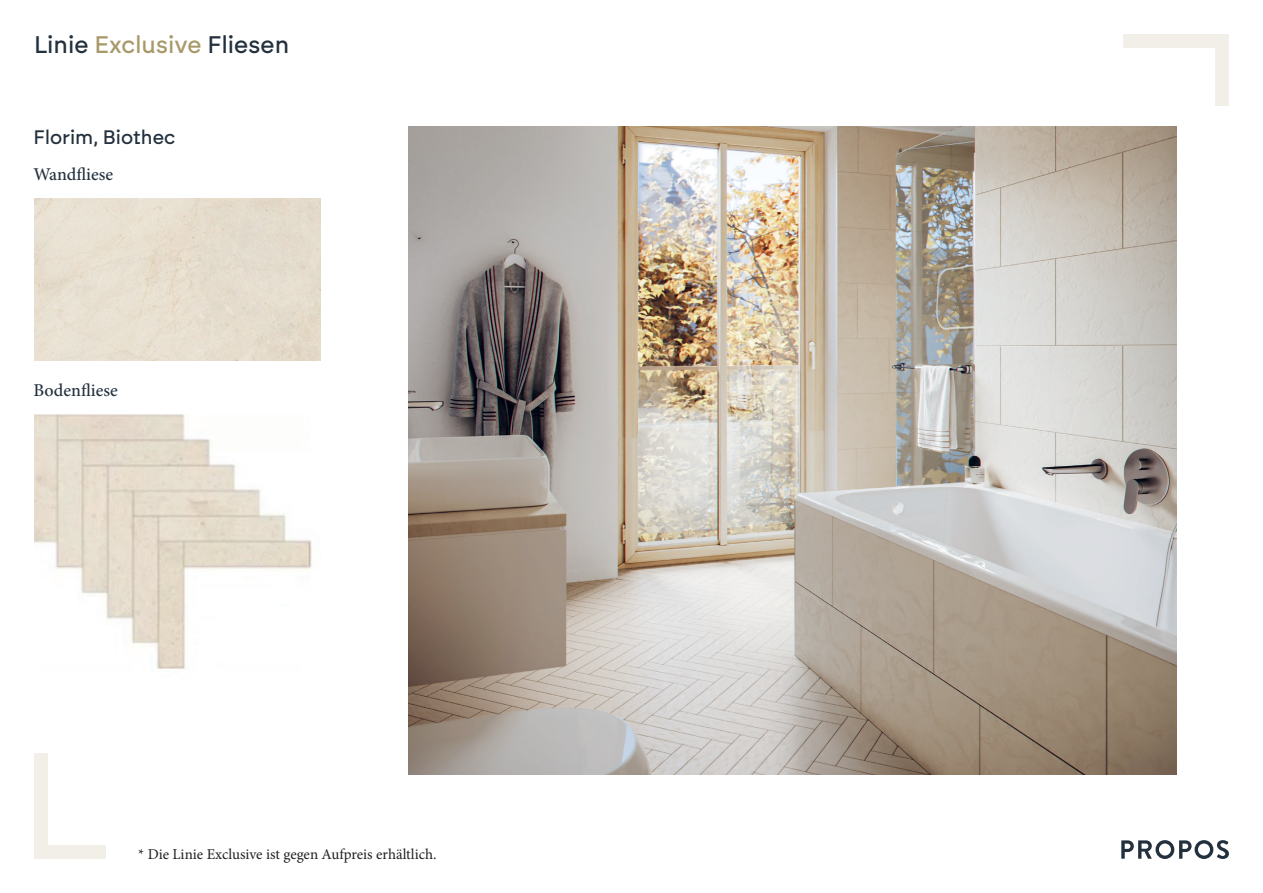
<style>
.page{position:relative;width:1263px;height:893px;background:#fff}
.page>*{position:absolute;margin:0;border:0;box-sizing:border-box;transform-origin:0 0}
.t1{font:500 24px "Brockmann";color:#23313e}
.t2{font:500 19.5px "Brockmann";color:#23313e}
.t3{font:500 18px "Minion Pro";color:#23313e}
.t4{font:15px "Minion Pro";color:#231f20}
.s1{color:#a8996a}
</style>
<div class="page">
<div style="left:1215px;top:34px;width:14px;height:72px;background:#f1efe8"></div>
<div style="left:1124px;top:34px;width:105px;height:14px;background:#f1efe8"></div>
<div style="left:34px;top:845px;width:72px;height:14px;background:#f1efe8"></div>
<div style="left:34px;top:754px;width:14px;height:105px;background:#f1efe8"></div>
<svg style="left:1121px;top:840px;width:108px;height:19px"></svg>
<div style="left:34px;top:198px;width:286px;height:162px;background:#e7decf"></div>
<img style="left:34px;top:414px;width:278px;height:255px">
<img style="left:408px;top:126px;width:768px;height:648px">
<h1 class="t1" style="left:34px;top:30px;width:257px">Linie <span class="s1">Exclusive</span> Fliesen</h1>
<h2 class="t2" style="left:33px;top:125px;width:144px">Florim, Biothec</h2>
<p class="t3" style="left:33px;top:162px;width:81px">Wandfliese</p>
<p class="t3" style="left:33px;top:378px;width:86px">Bodenfliese</p>
<p class="t4" style="left:138px;top:844px;width:300px">* Die Linie Exclusive ist gegen Aufpreis erhältlich.</p>
</div>
